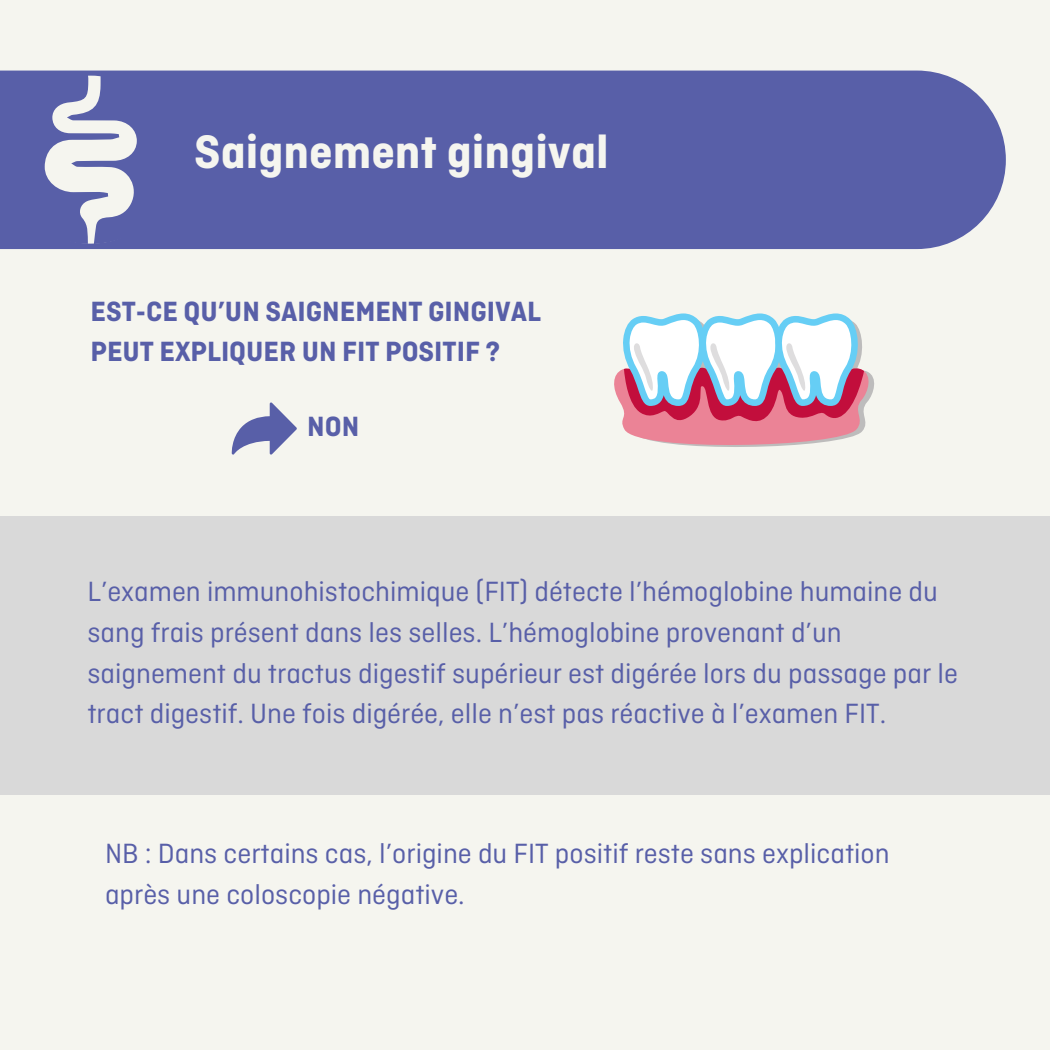
<style>
.page{position:relative;width:1050px;height:1050px;background:#f5f5ef}
.page>*{position:absolute;margin:0;border:0;box-sizing:border-box;transform-origin:0 0}
.t1{font:700 49.52px "Ciutadella";color:#f5f5ef}
.t2{font:29.4px/40.6px "Ciutadella";color:#585fa8}
.t3{font:700 29.4px/40.6px "Ciutadella";color:#585fa8}
</style>
<div class="page">
<div style="left:0;top:516px;width:1050px;height:278px;background:#d9d9d9"></div>
<div style="left:0;top:71px;width:1006px;height:178px;background:#585fa8"></div>
<svg style="left:0;top:71px;width:183px;height:173px"></svg>
<svg style="left:614px;top:313px;width:260px;height:134px"></svg>
<svg style="left:231px;top:402px;width:66px;height:53px"></svg>
<p class="t1" style="left:194px;top:126px;width:416px">Saignement gingival</p>
<p class="t3" style="left:91px;top:293px;width:452px">EST-CE QU’UN SAIGNEMENT GINGIVAL<br>PEUT EXPLIQUER UN FIT POSITIF ?</p>
<p class="t3" style="left:307px;top:408px;width:54px">NON</p>
<p class="t2" style="left:87px;top:574px;width:872px">L’examen immunohistochimique (FIT) détecte l’hémoglobine humaine du sang frais présent dans les selles. L’hémoglobine provenant d’un saignement du tractus digestif supérieur est digérée lors du passage par le tract digestif. Une fois digérée, elle n’est pas réactive à l’examen FIT.</p>
<p class="t2" style="left:105px;top:835px;width:786px">NB : Dans certains cas, l’origine du FIT positif reste sans explication après une coloscopie négative.</p>
</div>
